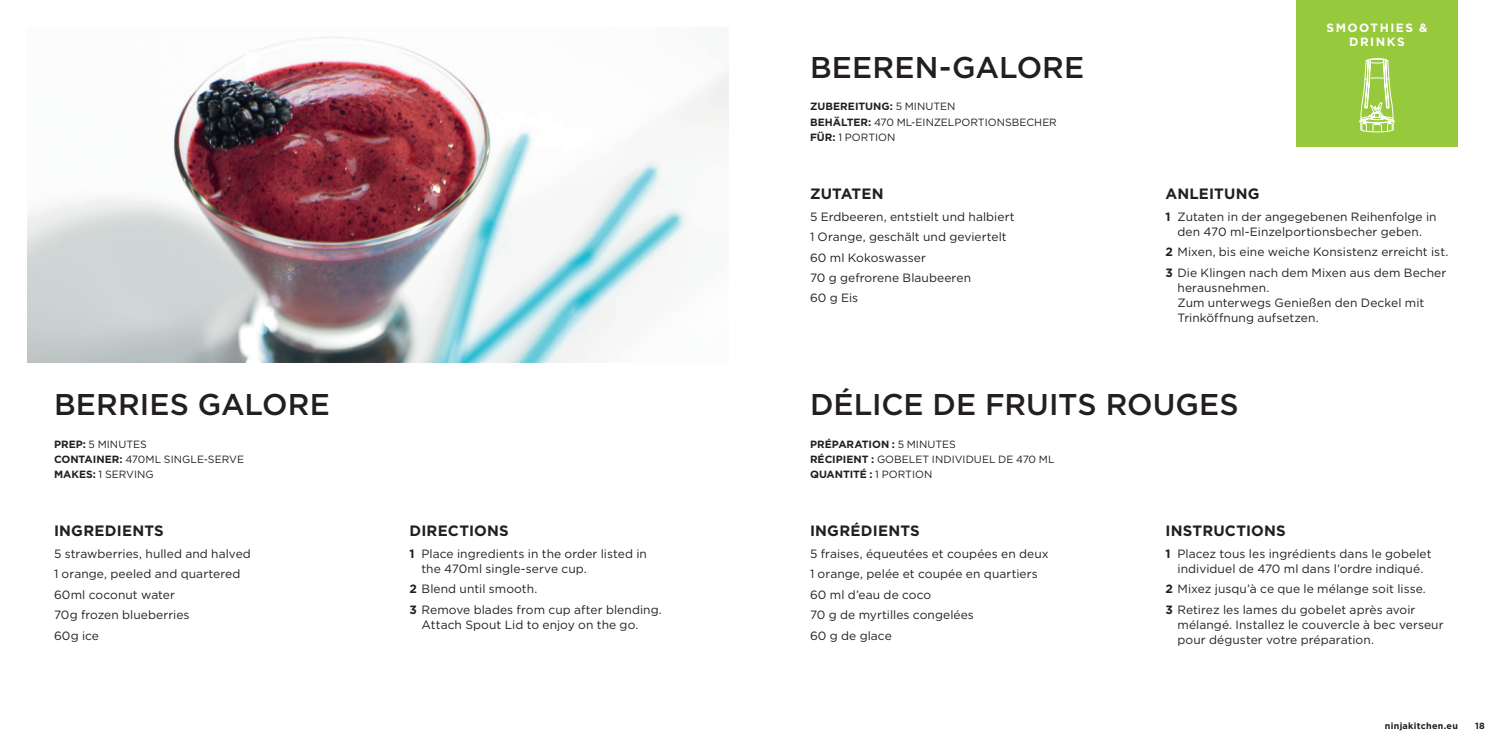
<style>
.page{position:relative;width:1512px;height:756px;background:#fff}
.page>*{position:absolute;margin:0;border:0;box-sizing:border-box;transform-origin:0 0}
.t1{font:500 30px "Gotham";color:#231f20}
.t2{font:700 15px "Gotham";letter-spacing:.015em;color:#231f20}
.t3{font:12px/20.4px "Gotham";letter-spacing:.005em;color:#231f20}
.t4{font:700 12px/14.4px "Gotham";letter-spacing:.125em;color:#fff;text-align:center}
.t5{font:10.5px/15.3px "Gotham";letter-spacing:.005em;color:#231f20}
.t6{font:700 9px "Gotham";letter-spacing:.03em;color:#231f20}
.s1{font-weight:700}
</style>
<div class="page">
<div style="left:1296px;top:0;width:162px;height:147px;background:#97c93c"></div>
<svg style="left:1359px;top:58px;width:36px;height:75px"></svg>
<img style="left:27px;top:37px;width:702px;height:326px">
<h1 class="t1" style="left:54px;top:385px;width:277px">BERRIES GALORE</h1>
<p class="t5" style="left:54px;top:436px;width:192px"><span class="s1">PREP:</span> 5 MINUTES<br><span class="s1">CONTAINER:</span> 470ML SINGLE-SERVE<br><span class="s1">MAKES:</span> 1 SERVING</p>
<p class="t2" style="left:54px;top:521px;width:111px">INGREDIENTS</p>
<p class="t3" style="left:54px;top:543px;width:198px">5 strawberries, hulled and halved<br>1 orange, peeled and quartered<br>60ml coconut water<br>70g frozen blueberries<br>60g ice</p>
<p class="t2" style="left:410px;top:521px;width:101px">DIRECTIONS</p>
<p class="t3" style="left:422px;top:546px;width:227px;line-height:15px;text-indent:-12px"><span class="s1">1</span> Place ingredients in the order listed in the 470ml single-serve cup.</p>
<p class="t3" style="left:410px;top:579px;width:254px"><span class="s1">2</span> Blend until smooth.<br><span class="s1">3</span> Remove blades from cup after blending.</p>
<p class="t3" style="left:422px;top:614px;width:218px">Attach Spout Lid to enjoy on the go.</p>
<h1 class="t1" style="left:810px;top:48px;width:276px">BEEREN-GALORE</h1>
<p class="t5" style="left:810px;top:99px;width:248px"><span class="s1">ZUBEREITUNG:</span> 5 MINUTEN<br><span class="s1">BEHÄLTER:</span> 470 ML-EINZELPORTIONSBECHER<br><span class="s1">FÜR:</span> 1 PORTION</p>
<p class="t2" style="left:810px;top:184px;width:75px">ZUTATEN</p>
<p class="t3" style="left:810px;top:206px;width:206px">5 Erdbeeren, entstielt und halbiert<br>1 Orange, geschält und geviertelt<br>60 ml Kokoswasser<br>70 g gefrorene Blaubeeren<br>60 g Eis</p>
<p class="t4" style="left:1327px;top:21px;width:102px">SMOOTHIES &amp;<br>DRINKS</p>
<p class="t2" style="left:1166px;top:184px;width:96px">ANLEITUNG</p>
<p class="t3" style="left:1166px;top:209px;width:273px;line-height:15px;text-align:center"><span class="s1">1</span> Zutaten in der angegebenen Reihenfolge in den 470 ml-Einzelportionsbecher geben.</p>
<p class="t3" style="left:1166px;top:242px;width:284px"><span class="s1">2</span> Mixen, bis eine weiche Konsistenz erreicht ist.<br><span class="s1">3</span> Die Klingen nach dem Mixen aus dem Becher</p>
<p class="t3" style="left:1178px;top:280px;width:248px;line-height:15px">herausnehmen.<br>Zum unterwegs Genießen den Deckel mit<br>Trinköffnung aufsetzen.</p>
<h1 class="t1" style="left:810px;top:385px;width:430px">DÉLICE DE FRUITS ROUGES</h1>
<p class="t5" style="left:810px;top:436px;width:246px"><span class="s1">PRÉPARATION :</span> 5 MINUTES<br><span class="s1">RÉCIPIENT :</span> GOBELET INDIVIDUEL DE 470 ML<br><span class="s1">QUANTITÉ :</span> 1 PORTION</p>
<p class="t2" style="left:810px;top:521px;width:111px">INGRÉDIENTS</p>
<p class="t3" style="left:810px;top:543px;width:240px">5 fraises, équeutées et coupées en deux<br>1 orange, pelée et coupée en quartiers<br>60 ml d’eau de coco<br>70 g de myrtilles congelées<br>60 g de glace</p>
<p class="t2" style="left:1166px;top:521px;width:122px">INSTRUCTIONS</p>
<p class="t3" style="left:1166px;top:546px;width:268px;line-height:15px;text-align:center"><span class="s1">1</span> Placez tous les ingrédients dans le gobelet individuel de 470 ml dans l’ordre indiqué.</p>
<p class="t3" style="left:1166px;top:579px;width:262px"><span class="s1">2</span> Mixez jusqu’à ce que le mélange soit lisse.<br><span class="s1">3</span> Retirez les lames du gobelet après avoir</p>
<p class="t3" style="left:1178px;top:617px;width:268px;line-height:15px">mélangé. Installez le couvercle à bec verseur pour déguster votre préparation.</p>
<p class="t6" style="left:1385px;top:720px;width:75px">ninjakitchen.eu</p>
<p class="t6" style="left:1475px;top:720px;width:11px">18</p>
</div>
